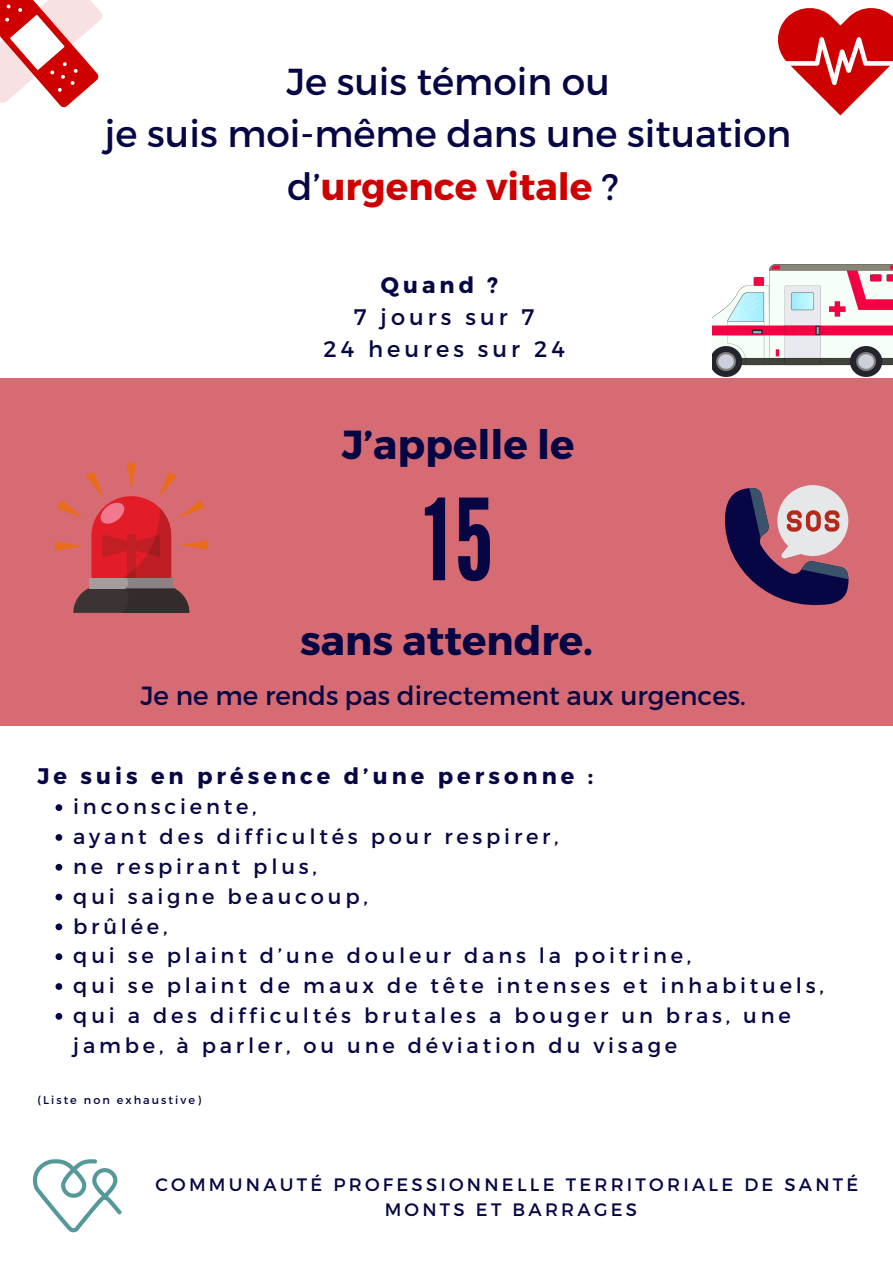
<style>
.page{position:relative;width:893px;height:1263px;background:#fff}
.page>*{position:absolute;margin:0;border:0;box-sizing:border-box;transform-origin:0 0}
.t1{font:112.5px "League Gothic";color:#060644}
.t2{font:700 40.5px "Montserrat";color:#060644}
.t3{font:37.5px/52.3px "Montserrat";color:#060644;text-align:center}
.t4{font:26.25px "Montserrat";color:#060644}
.t5{font:700 22.5px "Montserrat";letter-spacing:.18em;color:#060644}
.t6{font:22.5px/32.1px "Montserrat";letter-spacing:.18em;color:#060644;text-align:center}
.t7{font:21px/29.8px "Montserrat";letter-spacing:.18em;color:#060644}
.t8{font:18px/25.3px "Montserrat";letter-spacing:.18em;color:#060644;text-align:center}
.t9{font:11.25px "Montserrat";letter-spacing:.18em;color:#060644}
.s1{font-weight:700;color:#ce0000}
</style>
<div class="page">
<div style="left:0;top:378px;width:893px;height:348px;background:#d76b73"></div>
<svg style="left:55px;top:463px;width:153px;height:150px"></svg>
<svg style="left:778px;top:8px;width:115px;height:107px"></svg>
<img style="left:712px;top:264px;width:181px;height:112px">
<svg style="left:725px;top:485px;width:123px;height:121px"></svg>
<svg style="left:0;top:0;width:102px;height:107px"></svg>
<img style="left:33px;top:1159px;width:89px;height:74px">
<svg style="left:56px;top:804px;width:6px;height:7px"></svg>
<svg style="left:56px;top:834px;width:6px;height:7px"></svg>
<svg style="left:56px;top:864px;width:6px;height:7px"></svg>
<svg style="left:56px;top:894px;width:6px;height:6px"></svg>
<svg style="left:56px;top:923px;width:6px;height:7px"></svg>
<svg style="left:56px;top:953px;width:6px;height:7px"></svg>
<svg style="left:56px;top:983px;width:6px;height:7px"></svg>
<svg style="left:56px;top:1013px;width:6px;height:7px"></svg>
<h3 class="t3" style="left:105px;top:53px;width:688px">Je suis témoin ou<br>je suis moi-même dans une situation d’<span class="s1">urgence vitale</span> ?</h3>
<p class="t5" style="left:381px;top:270px;width:119px">Quand ?</p>
<p class="t6" style="left:323px;top:299px;width:243px">7 jours sur 7<br>24 heures sur 24</p>
<h2 class="t2" style="left:342px;top:418px;width:234px">J’appelle le</h2>
<h1 class="t1" style="left:423px;top:475px;width:71px">15</h1>
<h2 class="t2" style="left:300px;top:614px;width:294px">sans attendre.</h2>
<p class="t4" style="left:140px;top:679px;width:607px">Je ne me rends pas directement aux urgences.</p>
<p class="t5" style="left:38px;top:761px;width:557px">Je suis en présence d’une personne :</p>
<p class="t7" style="left:73px;top:791px;width:752px">inconsciente,<br>ayant des difficultés pour respirer,<br>ne respirant plus,<br>qui saigne beaucoup,<br>brûlée,<br>qui se plaint d’une douleur dans la poitrine,<br>qui se plaint de maux de tête intenses et inhabituels, qui a des difficultés brutales a bouger un bras, une jambe, à parler, ou une déviation du visage</p>
<p class="t9" style="left:38px;top:1093px;width:165px">(Liste non exhaustive)</p>
<p class="t8" style="left:155px;top:1171px;width:704px">COMMUNAUTÉ PROFESSIONNELLE TERRITORIALE DE SANTÉ<br>MONTS ET BARRAGES</p>
</div>
